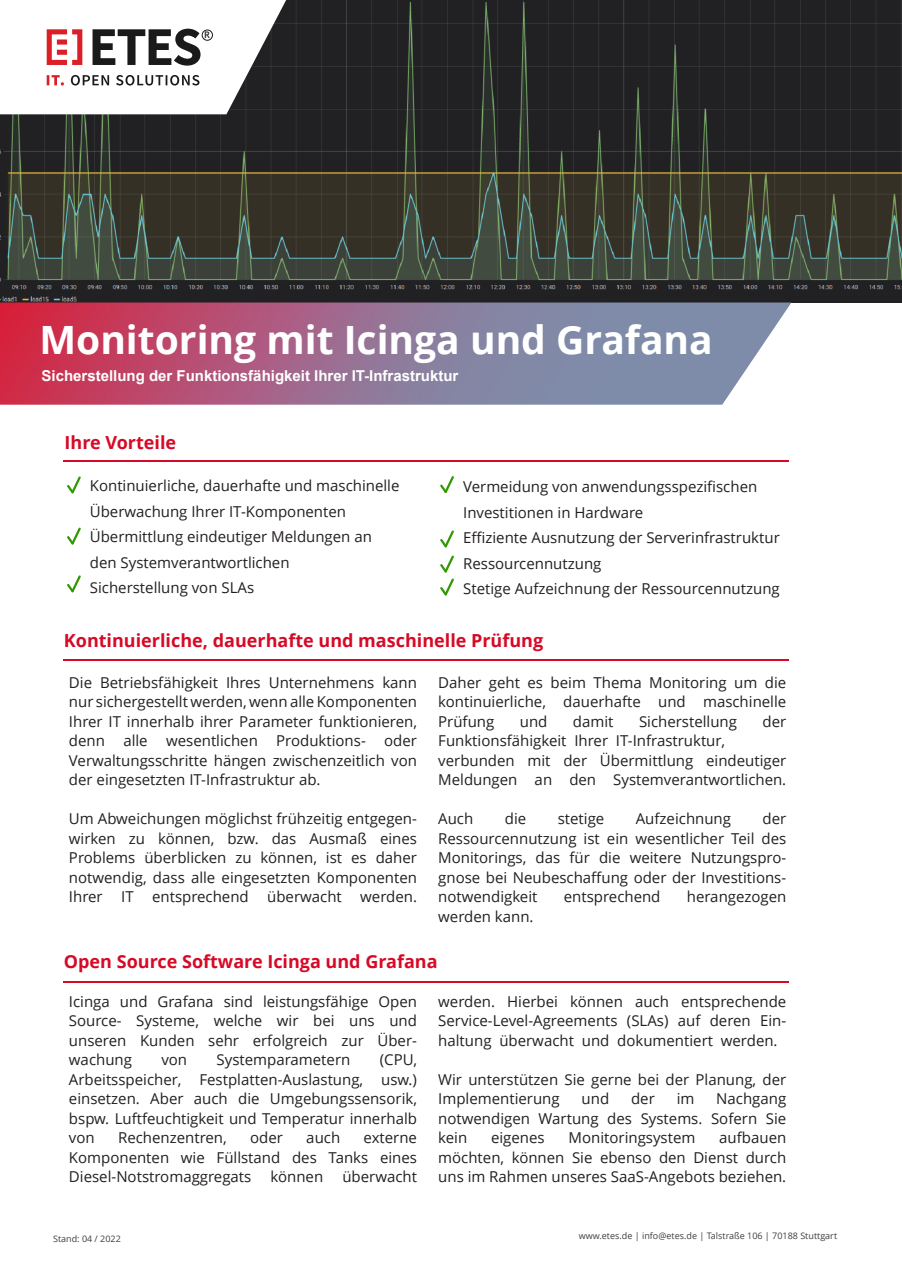
<style>
.page{position:relative;width:902px;height:1272px;background:#fff}
.page>*{position:absolute;margin:0;border:0;box-sizing:border-box;transform-origin:0 0}
.t1{font:700 39px "Open Sans";color:#fff}
.t2{font:700 18px "Open Sans";color:#d70926}
.t3{font:15px/19.5px "Open Sans";color:#231f20;text-align:justify}
.t4{font:700 15px "Arial";color:#fff}
.t5{font:9px "Open Sans";color:#403f41}
.t6{font:600 9px "Open Sans";color:#1a1a1a}
</style>
<div class="page">
<img style="left:0;top:0;width:901px;height:303px">
<img style="left:0;top:302px;width:791px;height:103px">
<svg style="left:0;top:0;width:290px;height:114px"></svg>
<div style="left:202px;top:30px;width:11px;height:11px;border:1px solid #1a1a1a;border-radius:50%"></div>
<svg style="left:67px;top:476px;width:14px;height:17px"></svg>
<svg style="left:67px;top:527px;width:14px;height:17px"></svg>
<svg style="left:67px;top:575px;width:14px;height:17px"></svg>
<svg style="left:440px;top:476px;width:14px;height:17px"></svg>
<svg style="left:440px;top:530px;width:14px;height:17px"></svg>
<svg style="left:440px;top:555px;width:14px;height:17px"></svg>
<svg style="left:440px;top:578px;width:14px;height:17px"></svg>
<hr style="left:63px;top:659px;width:725px;height:2px;background:#d70926">
<hr style="left:63px;top:460px;width:725px;height:2px;background:#d70926">
<hr style="left:63px;top:980px;width:725px;height:2px;background:#d70926">
<p class="t6" style="left:204px;top:31px;width:7px">R</p>
<h1 class="t1" style="left:39px;top:324px;width:675px">Monitoring mit Icinga und Grafana</h1>
<p class="t4" style="left:42px;top:370px;width:418px">Sicherstellung der Funktionsfähigkeit Ihrer IT-Infrastruktur</p>
<p class="t2" style="left:65px;top:435px;width:113px">Ihre Vorteile</p>
<p class="t3" style="left:90px;top:474px;width:311px;line-height:25.5px;text-align:left">Kontinuierliche, dauerhafte und maschinelle Überwachung Ihrer IT-Komponenten Übermittlung eindeutiger Meldungen an den Systemverantwortlichen<br>Sicherstellung von SLAs</p>
<p class="t3" style="left:463px;top:475px;width:318px;line-height:25.5px;text-align:left">Vermeidung von anwendungsspezifischen Investitionen in Hardware<br>Effiziente Ausnutzung der Serverinfrastruktur Ressourcennutzung<br>Stetige Aufzeichnung der Ressourcennutzung</p>
<p class="t2" style="left:64px;top:633px;width:481px">Kontinuierliche, dauerhafte und maschinelle Prüfung</p>
<p class="t3" style="left:69px;top:674px;width:349px">Die Betriebsfähigkeit Ihres Unternehmens kann nur sichergestellt werden, wenn alle Komponenten Ihrer IT innerhalb ihrer Parameter funktionieren, denn alle wesentlichen Produktions- oder Verwaltungsschritte hängen zwischenzeitlich von der eingesetzten IT-Infrastruktur ab.</p>
<p class="t3" style="left:69px;top:810px;width:349px">Um Abweichungen möglichst frühzeitig entgegen&shy;wirken zu können, bzw. das Ausmaß eines Problems überblicken zu können, ist es daher notwendig, dass alle eingesetzten Komponenten Ihrer IT entsprechend überwacht werden.</p>
<p class="t3" style="left:438px;top:674px;width:349px">Daher geht es beim Thema Monitoring um die kontinuierliche, dauerhafte und maschinelle Prüfung</p>
<p class="t3" style="left:520px;top:713px;width:29px">und</p>
<p class="t3" style="left:573px;top:713px;width:42px">damit</p>
<p class="t3" style="left:639px;top:713px;width:100px">Sicherstellung</p>
<p class="t3" style="left:762px;top:713px;width:25px">der</p>
<p class="t3" style="left:438px;top:732px;width:349px;text-align:left">Funktionsfähigkeit Ihrer IT-Infrastruktur, verbunden mit der Übermittlung eindeutiger<br>Meldungen an den Systemverantwortlichen.</p>
<p class="t3" style="left:438px;top:810px;width:37px">Auch</p>
<p class="t3" style="left:505px;top:810px;width:23px">die</p>
<p class="t3" style="left:557px;top:810px;width:48px">stetige</p>
<p class="t3" style="left:636px;top:810px;width:97px">Aufzeichnung</p>
<p class="t3" style="left:438px;top:810px;width:349px;text-indent:324px">der Ressourcennutzung ist ein wesentlicher Teil des Monitorings, das für die weitere Nutzungspro&shy;gnose bei Neubeschaffung oder der Investitions&shy;notwendigkeit</p>
<p class="t3" style="left:564px;top:888px;width:98px">entsprechend</p>
<p class="t3" style="left:687px;top:888px;width:101px">herangezogen</p>
<p class="t3" style="left:438px;top:908px;width:97px">werden kann.</p>
<p class="t2" style="left:64px;top:954px;width:375px">Open Source Software Icinga und Grafana</p>
<p class="t3" style="left:69px;top:993px;width:349px">Icinga und Grafana sind leistungsfähige Open Source- Systeme, welche wir bei uns und unseren Kunden sehr erfolgreich zur Über&shy;wachung</p>
<p class="t3" style="left:438px;top:993px;width:349px">werden. Hierbei können auch entsprechende Service-Level-Agreements (SLAs) auf deren Ein&shy;haltung überwacht und dokumentiert werden.</p>
<p class="t3" style="left:438px;top:1071px;width:349px">Wir unterstützen Sie gerne bei der Planung, der<br>Implementierung</p>
<p class="t3" style="left:69px;top:1051px;width:349px;text-indent:311px">(CPU, Arbeitsspeicher, Festplatten-Auslastung, usw.) einsetzen. Aber auch die Umgebungssensorik, bspw. Luftfeuchtigkeit und Temperatur innerhalb von</p>
<p class="t3" style="left:161px;top:1051px;width:27px">von</p>
<p class="t3" style="left:216px;top:1051px;width:135px">Systemparametern</p>
<p class="t3" style="left:438px;top:1090px;width:349px;text-indent:278px">Nachgang notwendigen Wartung des Systems. Sofern Sie kein</p>
<p class="t3" style="left:581px;top:1090px;width:29px">und</p>
<p class="t3" style="left:631px;top:1090px;width:25px">der</p>
<p class="t3" style="left:676px;top:1090px;width:19px">im</p>
<p class="t3" style="left:438px;top:1129px;width:349px;text-indent:281px">aufbauen möchten, können Sie ebenso den Dienst durch uns im Rahmen unseres SaaS-Angebots beziehen.</p>
<p class="t3" style="left:118px;top:1129px;width:110px">Rechenzentren,</p>
<p class="t3" style="left:250px;top:1129px;width:34px">oder</p>
<p class="t3" style="left:306px;top:1129px;width:35px">auch</p>
<p class="t3" style="left:491px;top:1129px;width:55px">eigenes</p>
<p class="t3" style="left:568px;top:1129px;width:128px">Monitoringsystem</p>
<p class="t3" style="left:69px;top:1129px;width:349px;text-indent:294px">externe Komponenten wie Füllstand des Tanks eines Diesel-Notstromaggregats</p>
<p class="t3" style="left:270px;top:1168px;width:54px">können</p>
<p class="t3" style="left:342px;top:1168px;width:76px">überwacht</p>
<p class="t5" style="left:53px;top:1234px;width:69px">Stand: 04 / 2022</p>
<p class="t5" style="left:579px;top:1232px;width:260px">www.etes.de | info@etes.de | Talstraße 106 | 70188 Stuttgart</p>
</div>
